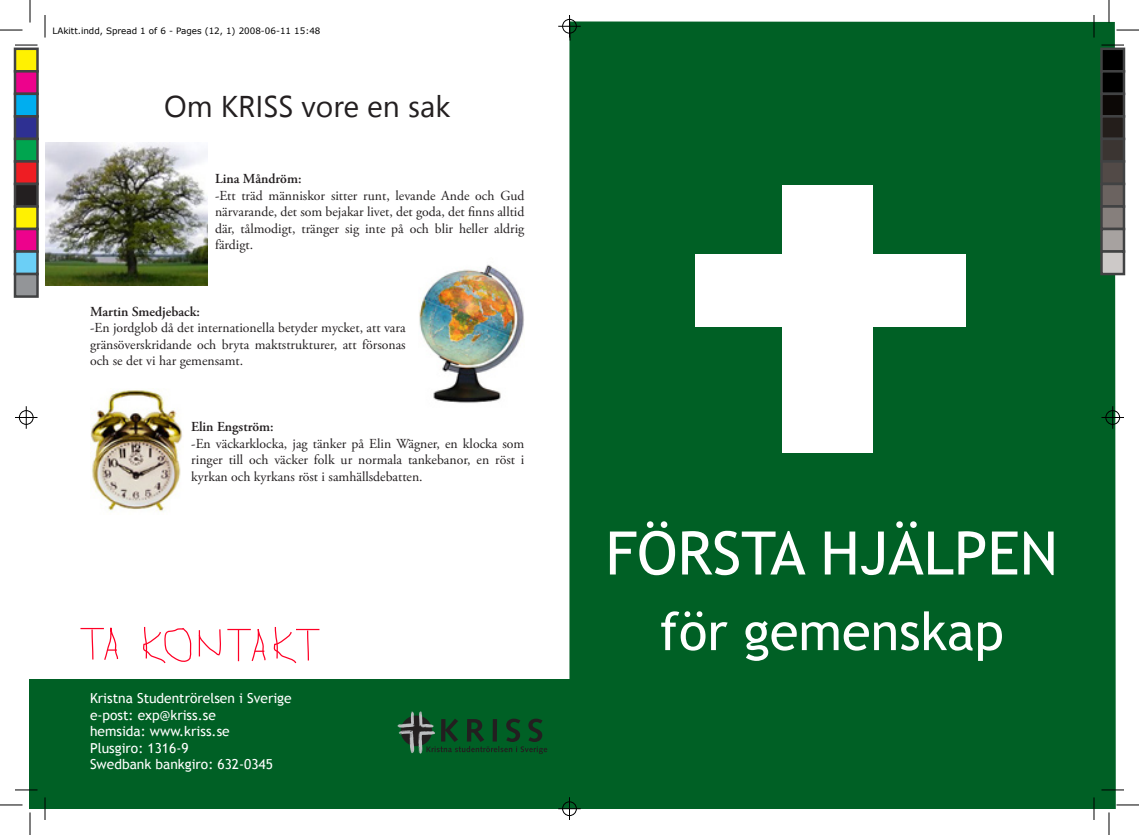
<style>
.page{position:relative;width:1139px;height:835px;background:#fff}
.page>*{position:absolute;margin:0;border:0;box-sizing:border-box;transform-origin:0 0}
.t1{font:60px "Trebuchet MS";color:#fff}
.t2{font:52.5px "Trebuchet MS";color:#fff}
.t3{font:30px "Segoe UI";color:#231f20}
.t4{font:13.75px/16.5px "Adobe Garamond Pro";color:#231f20;text-align:justify}
.t5{font:13.75px/16.5px "Trebuchet MS";color:#fff}
.t6{font:600 13.75px "Adobe Garamond Pro";color:#231f20}
.t7{font:8.75px "Verdana";color:#000}
</style>
<div class="page">
<div style="left:29px;top:679px;width:550px;height:129px;background:#006025"></div>
<div style="left:569px;top:21px;width:547px;height:787px;background:#006025"></div>
<img style="left:419px;top:264px;width:105px;height:139px">
<img style="left:90px;top:390px;width:92px;height:122px">
<img style="left:45px;top:143px;width:162px;height:142px">
<svg style="left:274px;top:627px;width:46px;height:37px"></svg>
<svg style="left:80px;top:627px;width:39px;height:33px"></svg>
<svg style="left:143px;top:626px;width:123px;height:38px"></svg>
<div style="left:782px;top:185px;width:91px;height:268px;background:#fff"></div>
<div style="left:695px;top:254px;width:270px;height:73px;background:#fff"></div>
<img style="left:397px;top:711px;width:29px;height:43px">
<svg style="left:426px;top:718px;width:121px;height:35px"></svg>
<svg style="left:15px;top:45px;width:22px;height:1px"></svg>
<svg style="left:15px;top:789px;width:22px;height:1px"></svg>
<svg style="left:1101px;top:45px;width:23px;height:1px"></svg>
<svg style="left:1101px;top:789px;width:23px;height:1px"></svg>
<svg style="left:45px;top:15px;width:1px;height:22px"></svg>
<svg style="left:1094px;top:15px;width:1px;height:22px"></svg>
<svg style="left:45px;top:797px;width:1px;height:22px"></svg>
<svg style="left:1094px;top:797px;width:1px;height:22px"></svg>
<svg style="left:0;top:30px;width:22px;height:1px"></svg>
<svg style="left:0;top:804px;width:22px;height:1px"></svg>
<svg style="left:1116px;top:30px;width:23px;height:1px"></svg>
<svg style="left:1116px;top:804px;width:23px;height:1px"></svg>
<svg style="left:30px;top:0;width:1px;height:22px"></svg>
<svg style="left:1109px;top:0;width:1px;height:22px"></svg>
<svg style="left:30px;top:812px;width:1px;height:22px"></svg>
<svg style="left:1109px;top:812px;width:1px;height:22px"></svg>
<div style="left:1101px;top:49px;width:23px;height:22px;background:#000"></div>
<div style="left:1100px;top:47px;width:25px;height:25px;border:2px solid #414243"></div>
<div style="left:1101px;top:71px;width:23px;height:23px;background:#000"></div>
<div style="left:1100px;top:70px;width:25px;height:25px;border:2px solid #414243"></div>
<div style="left:1101px;top:94px;width:23px;height:22px;background:#0c0806"></div>
<div style="left:1100px;top:92px;width:25px;height:25px;border:2px solid #414243"></div>
<div style="left:1101px;top:116px;width:23px;height:23px;background:#241e1b"></div>
<div style="left:1100px;top:115px;width:25px;height:25px;border:2px solid #414243"></div>
<div style="left:1101px;top:139px;width:23px;height:22px;background:#3b3532"></div>
<div style="left:1100px;top:137px;width:25px;height:25px;border:2px solid #414243"></div>
<div style="left:1101px;top:161px;width:23px;height:23px;background:#524a47"></div>
<div style="left:1100px;top:160px;width:25px;height:25px;border:2px solid #414243"></div>
<div style="left:1101px;top:184px;width:23px;height:22px;background:#6b6360"></div>
<div style="left:1100px;top:182px;width:25px;height:25px;border:2px solid #414243"></div>
<div style="left:1101px;top:206px;width:23px;height:23px;background:#867f7c"></div>
<div style="left:1100px;top:205px;width:25px;height:25px;border:2px solid #414243"></div>
<div style="left:1101px;top:229px;width:23px;height:22px;background:#a7a2a0"></div>
<div style="left:1100px;top:227px;width:25px;height:25px;border:2px solid #414243"></div>
<div style="left:1101px;top:251px;width:23px;height:23px;background:#cdc9c8"></div>
<div style="left:1100px;top:250px;width:25px;height:25px;border:2px solid #414243"></div>
<div style="left:15px;top:49px;width:22px;height:22px;background:#fff101"></div>
<div style="left:14px;top:47px;width:25px;height:25px;border:2px solid #414243"></div>
<div style="left:15px;top:71px;width:22px;height:23px;background:#ed028c"></div>
<div style="left:14px;top:70px;width:25px;height:25px;border:2px solid #414243"></div>
<div style="left:15px;top:94px;width:22px;height:22px;background:#00aeef"></div>
<div style="left:14px;top:92px;width:25px;height:25px;border:2px solid #414243"></div>
<div style="left:15px;top:116px;width:22px;height:23px;background:#2e3092"></div>
<div style="left:14px;top:115px;width:25px;height:25px;border:2px solid #414243"></div>
<div style="left:15px;top:139px;width:22px;height:22px;background:#00a54f"></div>
<div style="left:14px;top:137px;width:25px;height:25px;border:2px solid #414243"></div>
<div style="left:15px;top:161px;width:22px;height:23px;background:#ee1d23"></div>
<div style="left:14px;top:160px;width:25px;height:25px;border:2px solid #414243"></div>
<div style="left:15px;top:184px;width:22px;height:22px;background:#231f20"></div>
<div style="left:14px;top:182px;width:25px;height:25px;border:2px solid #414243"></div>
<div style="left:15px;top:206px;width:22px;height:23px;background:#fff101"></div>
<div style="left:14px;top:205px;width:25px;height:25px;border:2px solid #414243"></div>
<div style="left:15px;top:229px;width:22px;height:22px;background:#ed028c"></div>
<div style="left:14px;top:227px;width:25px;height:25px;border:2px solid #414243"></div>
<div style="left:15px;top:251px;width:22px;height:23px;background:#6bcff6"></div>
<div style="left:14px;top:250px;width:25px;height:25px;border:2px solid #414243"></div>
<div style="left:15px;top:274px;width:22px;height:22px;background:#939598"></div>
<div style="left:14px;top:272px;width:25px;height:25px;border:2px solid #414243"></div>
<svg style="left:558px;top:15px;width:23px;height:26px"></svg>
<div style="left:562px;top:19px;width:14px;height:14px;border:1px solid #000;border-radius:50%"></div>
<svg style="left:15px;top:406px;width:22px;height:22px"></svg>
<div style="left:19px;top:410px;width:14px;height:14px;border:1px solid #000;border-radius:50%"></div>
<svg style="left:1101px;top:406px;width:23px;height:22px"></svg>
<div style="left:1106px;top:410px;width:14px;height:14px;border:1px solid #000;border-radius:50%"></div>
<svg style="left:558px;top:797px;width:23px;height:22px"></svg>
<div style="left:562px;top:801px;width:14px;height:14px;border:1px solid #000;border-radius:50%"></div>
<p class="t7" style="left:52px;top:25px;width:269px">LAkitt.indd, Spread 1 of 6 - Pages (12, 1) 2008-06-11 15:48</p>
<h3 class="t3" style="left:164px;top:86px;width:288px">Om KRISS vore en sak</h3>
<p class="t6" style="left:215px;top:171px;width:88px">Lina Måndröm:</p>
<p class="t4" style="left:215px;top:188px;width:311px">-Ett träd människor sitter runt, levande Ande och Gud närvarande, det som bejakar livet, det goda, det finns alltid där, tålmodigt, tränger sig inte på och blir heller aldrig färdigt.</p>
<p class="t6" style="left:90px;top:303px;width:111px">Martin Smedjeback:</p>
<p class="t4" style="left:90px;top:320px;width:317px">-En jordglob då det internationella betyder mycket, att vara gränsöverskridande och bryta maktstrukturer, att försonas och se det vi har gemensamt.</p>
<p class="t6" style="left:191px;top:418px;width:84px">Elin Engström:</p>
<p class="t4" style="left:191px;top:435px;width:335px">-En väckarklocka, jag tänker på Elin Wägner, en klocka som ringer till och väcker folk ur normala tankebanor, en röst i kyrkan och kyrkans röst i samhällsdebatten.</p>
<p class="t5" style="left:90px;top:689px;width:203px">Kristna Studentrörelsen i Sverige e-post: exp@kriss.se<br>hemsida: www.kriss.se<br>Plusgiro: 1316-9<br>Swedbank bankgiro: 632-0345</p>
<h1 class="t1" style="left:605px;top:517px;width:454px">FÖRSTA HJÄLPEN</h1>
<h2 class="t2" style="left:659px;top:600px;width:346px">för gemenskap</h2>
</div>
